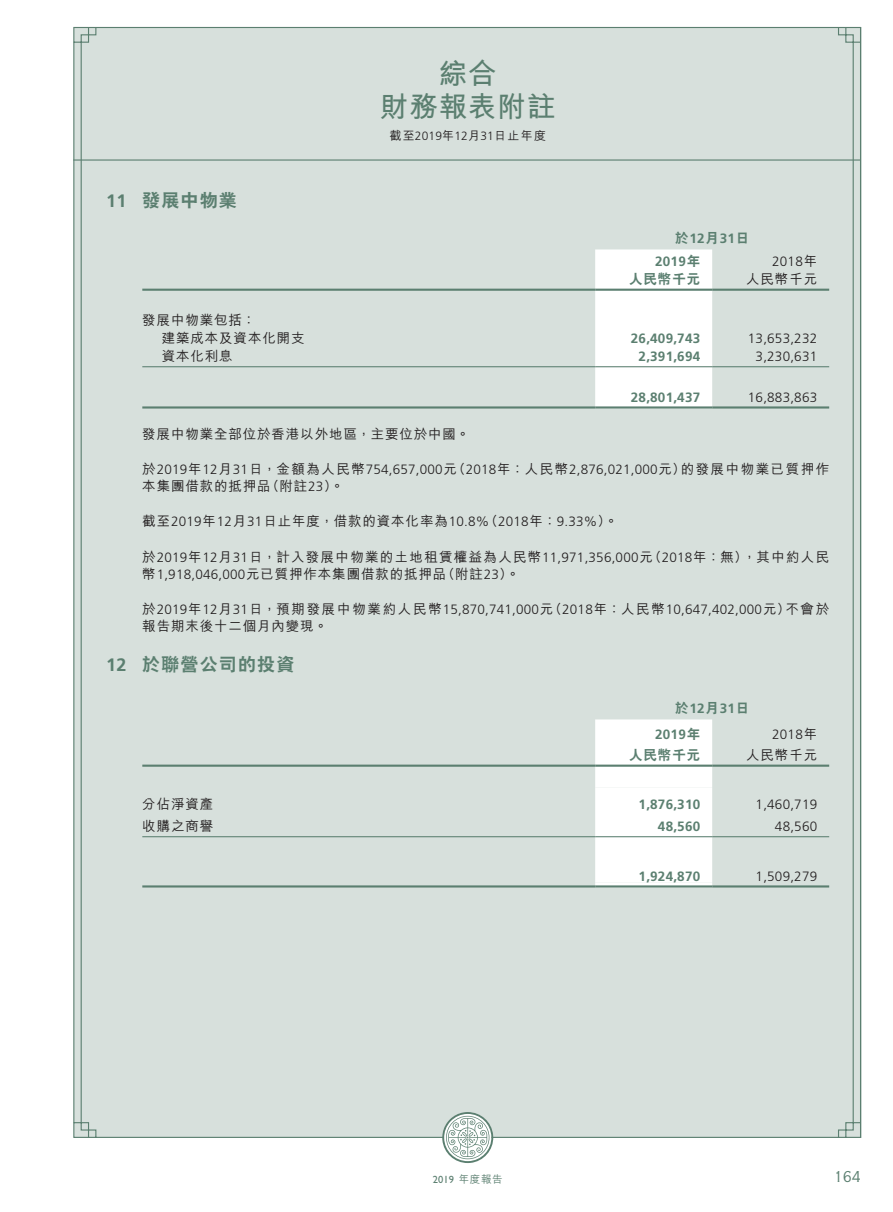
<style>
.page{position:relative;width:893px;height:1212px;background:#fff}
.page>*{position:absolute;margin:0;border:0;box-sizing:border-box;transform-origin:0 0}
.t1{font:700 28.5px/33px "M Hei HK";letter-spacing:.035em;color:#5b7f70;text-align:center}
._03_H1{font:800 18px "C Hei 2 HK";letter-spacing:.065em;color:#5b7f70}
._03_H1-2{font:700 18px "Frutiger LT Std";color:#5b7f70}
.t2{font:15px "Copperplate Gothic Std 29 AB";color:#5b7f70}
._12___P2{font:500 13.5px/17.2px "M Hei HK";letter-spacing:.065em;color:#231f20}
._12___P2-2{font:300 13.5px/17.2px "Frutiger LT Std";letter-spacing:.015em;color:#231f20}
._01_Body_Text{font:700 13.5px "Frutiger LT Std";letter-spacing:.015em;color:#5b7f70}
._01_Body_Text-2{font:300 13.5px "Frutiger LT Std";letter-spacing:.015em;color:#231f20}
._12___P2-3{font:500 13.5px/17.2px "M Hei HK";letter-spacing:.095em;color:#231f20}
._15_Table_Stub{font:500 13.5px "M Hei HK";letter-spacing:.065em;color:#231f20}
._01_Body_Text-3{font:500 13.5px "M Hei HK";letter-spacing:.065em;color:#231f20}
._01_Body_Text-4{font:800 13.5px "C Hei 2 HK";letter-spacing:.065em;color:#5b7f70}
._12___P2-4{font:500 13.5px "M Hei HK";letter-spacing:.11em;color:#231f20}
.t3{font:500 12px "M Hei HK";letter-spacing:.115em;color:#231f20}
.t4{font:10.5px "Gill Sans Std";color:#5b7f70}
.s1{font-family:"Frutiger LT Std";font-weight:300}
.s2{font-family:"C Hei 2 HK";font-weight:800}
.s3{font-family:"M Hei HK";font-weight:500}
</style>
<div class="page">
<div style="left:73px;top:26px;width:789px;height:1112px;background:#d7e0dc"></div>
<hr style="left:73px;top:159px;width:787px;height:2px;background:#5b7f70">
<svg style="left:442px;top:1112px;width:52px;height:51px"></svg>
<svg style="left:595px;top:249px;width:117px;height:157px"></svg>
<hr style="left:142px;top:289px;width:453px;height:2px;background:#5b7f70">
<hr style="left:595px;top:289px;width:117px;height:2px;background:#5b7f70">
<hr style="left:712px;top:289px;width:117px;height:2px;background:#5b7f70">
<hr style="left:142px;top:366px;width:453px;height:1px;background:#5b7f70">
<hr style="left:595px;top:366px;width:117px;height:1px;background:#5b7f70">
<hr style="left:712px;top:366px;width:117px;height:1px;background:#5b7f70">
<hr style="left:142px;top:406px;width:453px;height:2px;background:#5b7f70">
<hr style="left:595px;top:406px;width:117px;height:2px;background:#5b7f70">
<hr style="left:712px;top:406px;width:117px;height:2px;background:#5b7f70">
<svg style="left:595px;top:719px;width:117px;height:166px"></svg>
<hr style="left:142px;top:764px;width:453px;height:3px;background:#5b7f70">
<hr style="left:595px;top:764px;width:117px;height:3px;background:#5b7f70">
<hr style="left:712px;top:764px;width:117px;height:3px;background:#5b7f70">
<hr style="left:142px;top:836px;width:453px;height:1px;background:#5b7f70">
<hr style="left:595px;top:836px;width:117px;height:1px;background:#5b7f70">
<hr style="left:712px;top:836px;width:117px;height:1px;background:#5b7f70">
<hr style="left:142px;top:885px;width:453px;height:2px;background:#5b7f70">
<hr style="left:595px;top:885px;width:117px;height:2px;background:#5b7f70">
<hr style="left:712px;top:885px;width:117px;height:2px;background:#5b7f70">
<h1 class="t1" style="left:380px;top:54px;width:177px">綜合<br>財務報表附註</h1>
<p class="t3" style="left:389px;top:127px;width:158px">截至<span class="s1">2019</span>年<span class="s1">12</span>月<span class="s1">31</span>日止年度</p>
<p class="_03_H1-2" style="left:106px;top:191px;width:22px">11</p>
<p class="_03_H1-2" style="left:106px;top:654px;width:22px">12</p>
<p class="_03_H1" style="left:142px;top:189px;width:96px">發展中物業</p>
<p class="_15_Table_Stub" style="left:142px;top:310px;width:115px">發展中物業包括：</p>
<p class="_15_Table_Stub" style="left:162px;top:328px;width:144px">建築成本及資本化開支</p>
<p class="_15_Table_Stub" style="left:162px;top:346px;width:72px">資本化利息</p>
<p class="_12___P2" style="left:142px;top:424px;width:329px">發展中物業全部位於香港以外地區，主要位於中國。</p>
<p class="_01_Body_Text" style="left:675px;top:231px;width:76px"><span class="s2">於</span>12<span class="s2">月</span>31<span class="s2">日</span></p>
<p class="_01_Body_Text" style="left:655px;top:253px;width:46px">2019<span class="s2">年</span></p>
<p class="_01_Body_Text-2" style="left:772px;top:253px;width:46px">2018<span class="s3">年</span></p>
<p class="_01_Body_Text-4" style="left:629px;top:270px;width:72px">人民幣千元</p>
<p class="_01_Body_Text-3" style="left:746px;top:269px;width:72px">人民幣千元</p>
<p class="_01_Body_Text" style="left:631px;top:330px;width:71px">26,409,743</p>
<p class="_01_Body_Text-2" style="left:748px;top:331px;width:71px">13,653,232</p>
<p class="_01_Body_Text" style="left:639px;top:348px;width:63px">2,391,694</p>
<p class="_01_Body_Text-2" style="left:756px;top:349px;width:63px">3,230,631</p>
<p class="_01_Body_Text" style="left:631px;top:389px;width:71px">28,801,437</p>
<p class="_01_Body_Text-2" style="left:748px;top:389px;width:71px">16,883,863</p>
<p class="_12___P2-2" style="left:266px;top:461px;width:193px;text-indent:-124px"><span class="s3">於</span>2019<span class="s3">年</span>12<span class="s3">月</span>31<span class="s3">日，金額為人民幣</span>754,657,000<span class="s3">元（附註</span>23 <span class="s3">。(</span></p>
<p class="_12___P2-4" style="left:681px;top:459px;width:150px">的發展中物業已質押作</p>
<p class="_12___P2-2" style="left:452px;top:461px;width:235px"><span class="s3">（</span>2018<span class="s3">年：人民幣</span>2,876,021,000<span class="s3">元）</span></p>
<p class="_12___P2" style="left:142px;top:476px;width:130px">本集團借款的抵押品</p>
<p class="_12___P2" style="left:142px;top:512px;width:348px">截至<span class="s1">2019</span>年<span class="s1">12</span>月<span class="s1">31</span>日止年度，借款的資本化率為<span class="s1">10.8%</span></p>
<p class="_12___P2-2" style="left:484px;top:513px;width:135px"><span class="s3">（</span>2018<span class="s3">年：</span>9.33% <span class="s3">。(</span></p>
<p class="_12___P2-3" style="left:441px;top:547px;width:213px;text-indent:-299px">於<span class="s1">2019</span>年<span class="s1">12</span>月<span class="s1">31</span>日，計入發展中物業的土地租賃權益為人民幣<span class="s1">11,971,356,000</span>元（附註<span class="s1">23</span> 。(</p>
<p class="_12___P2" style="left:648px;top:547px;width:101px">（<span class="s1">2018</span>年：無）</p>
<p class="_12___P2" style="left:142px;top:564px;width:306px">幣<span class="s1">1,918,046,000</span>元已質押作本集團借款的抵押品</p>
<p class="_12___P2" style="left:743px;top:547px;width:88px">，其中約人民</p>
<p class="_12___P2" style="left:785px;top:599px;width:45px">不會於</p>
<p class="_12___P2" style="left:142px;top:599px;width:413px">於<span class="s1">2019</span>年<span class="s1">12</span>月<span class="s1">31</span>日，預期發展中物業約人民幣<span class="s1">15,870,741,000</span>元報告期末後十二個月內變現。</p>
<p class="_03_H1" style="left:142px;top:652px;width:154px">於聯營公司的投資</p>
<p class="_12___P2-2" style="left:549px;top:601px;width:243px"><span class="s3">（</span>2018<span class="s3">年：人民幣</span>10,647,402,000<span class="s3">元）</span></p>
<p class="_01_Body_Text" style="left:675px;top:701px;width:76px"><span class="s2">於</span>12<span class="s2">月</span>31<span class="s2">日</span></p>
<p class="_01_Body_Text" style="left:655px;top:726px;width:46px">2019<span class="s2">年</span></p>
<p class="_01_Body_Text-2" style="left:772px;top:726px;width:46px">2018<span class="s3">年</span></p>
<p class="_15_Table_Stub" style="left:142px;top:794px;width:72px">分佔淨資產</p>
<p class="_15_Table_Stub" style="left:142px;top:816px;width:72px">收購之商譽</p>
<p class="_01_Body_Text-4" style="left:629px;top:746px;width:72px">人民幣千元</p>
<p class="_01_Body_Text-3" style="left:746px;top:745px;width:72px">人民幣千元</p>
<p class="_01_Body_Text" style="left:639px;top:796px;width:63px">1,876,310</p>
<p class="_01_Body_Text-2" style="left:756px;top:796px;width:63px">1,460,719</p>
<p class="_01_Body_Text" style="left:658px;top:818px;width:44px">48,560</p>
<p class="_01_Body_Text-2" style="left:775px;top:819px;width:44px">48,560</p>
<p class="_01_Body_Text" style="left:639px;top:868px;width:63px">1,924,870</p>
<p class="_01_Body_Text-2" style="left:756px;top:868px;width:63px">1,509,279</p>
<p class="t4" style="left:433px;top:1173px;width:72px">2019 <span class="s3">年度報告</span></p>
<p class="t2" style="left:834px;top:1167px;width:29px">164</p>
</div>
